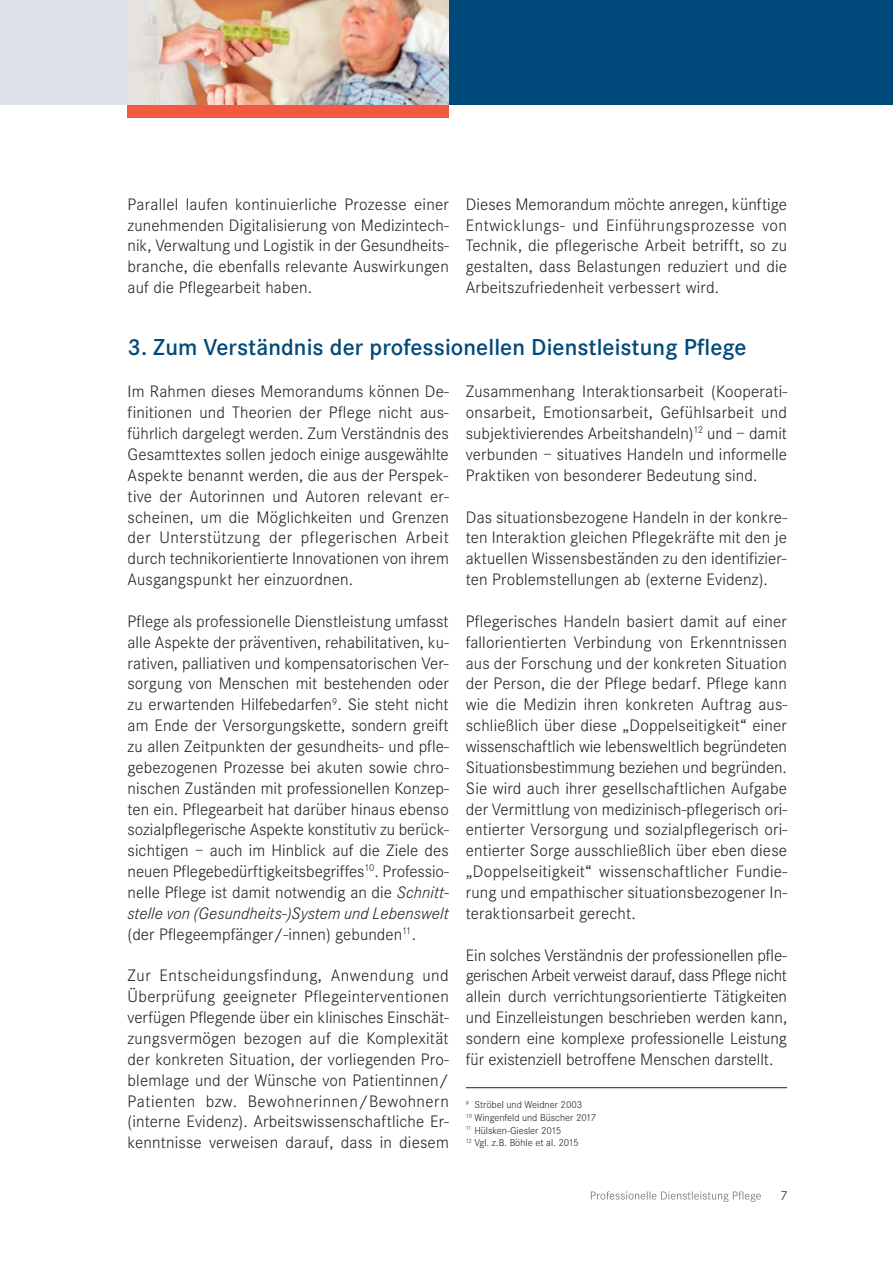
<style>
.page{position:relative;width:893px;height:1262px;background:#fff}
.page>*{position:absolute;margin:0;border:0;box-sizing:border-box;transform-origin:0 0}
.t1{font:600 24px "Corporate S";letter-spacing:.005em;color:#004a7b}
.t2{font:300 17.25px/20.9px "Corporate S";letter-spacing:.01em;color:#231f20;text-align:justify}
.t3{font:300 13.5px "Corporate S";color:#231f20}
.t4{font:300 10.5px/12.6px "Corporate S";color:#231f20}
.s1{font-style:italic}
</style>
<div class="page">
<div style="left:449px;top:0;width:443px;height:105px;background:#004a7b"></div>
<img style="left:128px;top:0;width:321px;height:105px">
<hr style="left:466px;top:1087px;width:321px;height:1px;background:#231f20">
<svg style="left:591px;top:1191px;width:76px;height:8px"></svg>
<div style="left:0;top:0;width:128px;height:105px;background:#e0e2e9"></div>
<div style="left:128px;top:105px;width:321px;height:13px;background:#f15a40"></div>
<p class="t2" style="left:128px;top:195px;width:323px">Parallel laufen kontinuierliche Prozesse einer zunehmenden Digitalisierung von Medizintech&shy;nik, Verwaltung und Logistik in der Gesundheits - branche, die ebenfalls relevante Auswirkungen auf die Pflegearbeit haben.</p>
<p class="t2" style="left:466px;top:195px;width:323px">Dieses Memorandum möchte anregen, künftige Entwicklungs- und Einführungsprozesse von Technik, die pflegerische Arbeit betrifft, so zu gestalten, dass Belastungen reduziert und die Arbeitszufriedenheit verbessert wird.</p>
<h1 class="t1" style="left:128px;top:339px;width:620px">3. Zum Verständnis der professionellen Dienstleistung Pflege</h1>
<p class="t2" style="left:128px;top:383px;width:323px">Im Rahmen dieses Memorandums können De&shy;finitionen und Theorien der Pflege nicht aus&shy;führlich dargelegt werden. Zum Verständnis des Gesamttextes sollen jedoch einige ausgewählte Aspekte benannt werden, die aus der Perspek&shy;tive der Autorinnen und Autoren relevant er&shy;scheinen, um die Möglichkeiten und Grenzen der Unterstützung der pflegerischen Arbeit durch technikorientierte Innovationen von ihrem Ausgangspunkt her einzuordnen.</p>
<p class="t2" style="left:128px;top:612px;width:323px">Pflege als professionelle Dienstleistung umfasst alle Aspekte der präventiven, rehabilitativen, ku&shy;rativen, palliativen und kompensatorischen Ver&shy;sorgung von Menschen mit bestehenden oder zu erwartenden Hilfebedarfen<sup>9</sup>. Sie steht nicht am Ende der Versorgungskette, sondern greift zu allen Zeitpunkten der gesundheits- und pfle&shy;gebezogenen Prozesse bei akuten sowie chro&shy;nischen Zuständen mit professionellen Konzep&shy;ten ein. Pflegearbeit hat darüber hinaus ebenso sozialpflegerische Aspekte konstitutiv zu berück&shy;sichtigen – auch im Hinblick auf die Ziele des neuen Pflegebedürftigkeitsbegriffes<sup>10</sup>. Professio&shy;nelle Pflege ist damit notwendig an die <span class="s1">Schnitt&shy;stelle von (Gesundheits-)System und Lebenswelt </span>(der Pflegeempfänger/-innen) gebunden<sup>11</sup>.</p>
<p class="t2" style="left:128px;top:967px;width:323px">Zur Entscheidungsfindung, Anwendung und Überprüfung geeigneter Pflegeinterventionen verfügen Pflegende über ein klinisches Einschät&shy;zungsvermögen bezogen auf die Komplexität der konkreten Situation, der vorliegenden Pro&shy;blemlage und der Wünsche von Patientinnen/ Patienten bzw. Bewohnerinnen/Bewohnern (inter ne Evidenz). Arbeitswissenschaftliche Er&shy;kenntnisse verweisen darauf, dass in diesem</p>
<p class="t2" style="left:466px;top:383px;width:323px">Zusammenhang Interaktionsarbeit (Kooperati&shy;onsarbeit, Emotionsarbeit, Gefühlsarbeit und subjektivierendes Arbeitshandeln)<sup>12</sup> und – damit verbunden – situatives Handeln und informelle Praktiken von besonderer Bedeutung sind.</p>
<p class="t2" style="left:466px;top:508px;width:323px">Das situationsbezogene Handeln in der konkre&shy;ten Interaktion gleichen Pflegekräfte mit den je aktuellen Wissensbeständen zu den identifizier&shy;ten Problemstellungen ab (externe Evidenz).</p>
<p class="t2" style="left:466px;top:612px;width:323px">Pflegerisches Handeln basiert damit auf einer fallorientierten Verbindung von Erkenntnissen aus der Forschung und der konkreten Situation der Person, die der Pflege bedarf. Pflege kann wie die Medizin ihren konkreten Auftrag aus&shy;schließlich über diese „Doppelseitigkeit“ einer wissenschaftlich wie lebensweltlich begründeten Situationsbestimmung beziehen und begrün den.<br>Sie wird auch ihrer gesellschaftlichen Aufgabe der Vermittlung von medizinisch-pflegerisch ori&shy;entierter Versorgung und sozialpflegerisch ori&shy;entierter Sorge ausschließlich über eben diese „Doppelseitigkeit“ wissenschaftlicher Fundie&shy;rung und empathischer situationsbezogener In&shy;teraktionsarbeit gerecht.</p>
<p class="t2" style="left:466px;top:946px;width:323px">Ein solches Verständnis der professionellen pfle&shy;gerischen Arbeit verweist darauf, dass Pflege nicht allein durch verrichtungsorientierte Tätigkeiten und Einzelleistungen beschrieben werden kann, sondern eine komplexe professionelle Leistung für existenziell betroffene Menschen darstellt.</p>
<p class="t4" style="left:466px;top:1099px;width:131px"><sup>9</sup> Ströbel und Weidner 2003<br><sup>10</sup> Wingenfeld und Büscher 2017<br><sup>11</sup> Hülsken-Giesler 2015<br><sup>12</sup> Vgl. z.B. Böhle et al. 2015</p>
<p class="t3" style="left:780px;top:1190px;width:9px">7</p>
</div>
